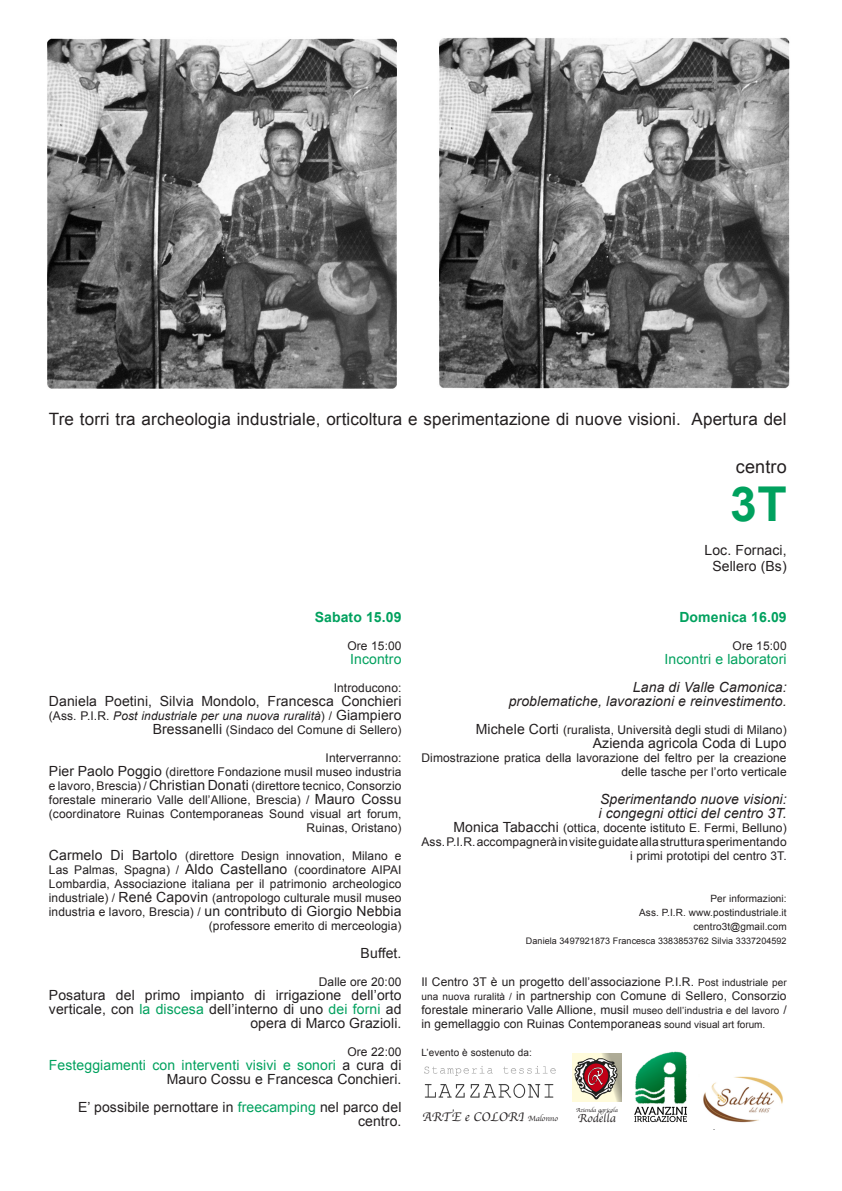
<style>
.page{position:relative;width:842px;height:1191px;background:#fff}
.page>*{position:absolute;margin:0;border:0;box-sizing:border-box;transform-origin:0 0}
.t1{font:700 48px "Arial";color:#00a15e}
.t2{font:18px "Arial";letter-spacing:.01em;color:#231f20}
.t3{font:17px "Arial";letter-spacing:.01em;color:#231f20}
.t4{font:14px/14px "Arial";letter-spacing:.01em;color:#231f20;text-align:right}
.t5{font:italic 14px "Arial";letter-spacing:.01em;color:#231f20}
.t6{font:14px/14px "Arial";letter-spacing:.01em;color:#00a15e;text-align:right}
.t7{font:700 14px "Arial";letter-spacing:.01em;color:#00a15e}
.t8{font:13px "Apple Chancery";color:#231f20}
.t9{font:12px/14px "Arial";letter-spacing:.01em;color:#231f20;text-align:right}
.t10{font:12px "Apple Chancery";color:#231f20}
.t11{font:10px "Arial";letter-spacing:.01em;color:#231f20}
.t12{font:9px "Arial";letter-spacing:.01em;color:#231f20}
.t13{font:6px "Apple Chancery";color:#231f20}
.s1{font-style:italic}
.s2{font-size:14px}
.s3{font-size:12px}
.s4{color:#00a15e}
.s5{color:#231f20}
.s6{font-size:10px}
.s7{font-size:8px}
</style>
<div class="page">
<img style="left:47px;top:37px;width:743px;height:352px">
<img style="left:573px;top:1053px;width:48px;height:48px">
<img style="left:634px;top:1051px;width:53px;height:71px">
<img style="left:424px;top:1066px;width:132px;height:32px">
<img style="left:703px;top:1076px;width:80px;height:47px">
<p class="t3" style="left:49px;top:408px;width:739px">Tre torri tra archeologia industriale, orticoltura e sperimentazione di nuove visioni. Apertura del</p>
<p class="t2" style="left:736px;top:455px;width:52px">centro</p>
<p class="t1" style="left:730px;top:472px;width:58px">3T</p>
<p class="t4" style="left:704px;top:543px;width:84px">Loc. Fornaci,</p>
<p class="t4" style="left:712px;top:559px;width:76px">Sellero (Bs)</p>
<p class="t7" style="left:315px;top:608px;width:88px">Sabato 15.09</p>
<p class="t9" style="left:347px;top:639px;width:56px">Ore 15:00</p>
<p class="t6" style="left:350px;top:652px;width:53px">Incontro</p>
<p class="t9" style="left:334px;top:681px;width:69px">Introducono:</p>
<p class="t4" style="left:49px;top:694px;width:354px">Daniela Poetini, Silvia Mondolo, Francesca Conchieri</p>
<p class="t9" style="left:49px;top:709px;width:354px">(Ass. P.I.R. <span class="s1">Post industriale per una nuova ruralità</span>) / <span class="s2">Giampiero<br>Bressanelli</span> (Sindaco del Comune di Sellero)</p>
<p class="t9" style="left:326px;top:751px;width:77px">Interverranno:</p>
<p class="t9" style="left:49px;top:765px;width:354px"><span class="s2">Pier Paolo Poggio</span> (direttore Fondazione musil museo industria e lavoro, Brescia) / <span class="s2">Christian Donati</span> (direttore tecnico, Consorzio forestale minerario Valle dell’Allione, Brescia) / <span class="s2">Mauro Cossu </span>(coordinatore Ruinas Contemporaneas Sound visual art forum, Ruinas, Oristano)</p>
<p class="t9" style="left:49px;top:849px;width:354px;text-align:justify"><span class="s2">Carmelo Di Bartolo</span> (direttore Design innovation, Milano e Las Palmas, Spagna) / <span class="s2">Aldo Castellano</span> (coordinatore AIPAI Lombardia, Associazione italiana per il patrimonio archeologico industriale) / <span class="s2">René Capovin</span> (antropologo culturale musil museo</p>
<p class="t4" style="left:49px;top:904px;width:354px"><span class="s3">industria e lavoro, Brescia) /</span> un contributo di Giorgio Nebbia</p>
<p class="t9" style="left:209px;top:919px;width:194px">(professore emerito di merceologia)</p>
<p class="t4" style="left:361px;top:946px;width:42px">Buffet.</p>
<p class="t9" style="left:319px;top:975px;width:84px">Dalle ore 20:00</p>
<p class="t4" style="left:49px;top:988px;width:354px">Posatura del primo impianto di irrigazione dell’orto verticale, con <span class="s4">la discesa</span> dell’interno di uno <span class="s4">dei forni</span> ad opera di Marco Grazioli.</p>
<p class="t9" style="left:347px;top:1045px;width:56px">Ore 22:00</p>
<p class="t6" style="left:49px;top:1058px;width:354px">Festeggiamenti con interventi visivi e sonori <span class="s5">a cura di<br>Mauro Cossu e Francesca Conchieri.</span></p>
<p class="t4" style="left:78px;top:1100px;width:325px">E’ possibile pernottare in <span class="s4">freecamping</span> nel parco del centro.</p>
<p class="t7" style="left:679px;top:608px;width:109px">Domenica 16.09</p>
<p class="t9" style="left:732px;top:639px;width:56px">Ore 15:00</p>
<p class="t6" style="left:665px;top:652px;width:124px">Incontri e laboratori</p>
<p class="t5" style="left:633px;top:678px;width:155px">Lana di Valle Camonica:</p>
<p class="t5" style="left:509px;top:692px;width:279px">problematiche, lavorazioni e reinvestimento.</p>
<p class="t9" style="left:476px;top:723px;width:312px"><span class="s2">Michele Corti</span> (ruralista, Università degli studi di Milano)</p>
<p class="t4" style="left:593px;top:736px;width:195px">Azienda agricola Coda di Lupo</p>
<p class="t9" style="left:421px;top:751px;width:367px">Dimostrazione pratica della lavorazione del feltro per la creazione delle tasche per l’orto verticale</p>
<p class="t5" style="left:600px;top:790px;width:188px">Sperimentando nuove visioni:</p>
<p class="t5" style="left:598px;top:804px;width:190px">i congegni ottici del centro 3T.</p>
<p class="t9" style="left:453px;top:821px;width:335px"><span class="s2">Monica Tabacchi</span> (ottica, docente istituto E. Fermi, Belluno)</p>
<p class="t9" style="left:421px;top:835px;width:367px">Ass. P.I.R. accompagnerà in visite guidate alla struttura sperimentando i primi prototipi del centro 3T.</p>
<p class="t11" style="left:710px;top:892px;width:78px">Per informazioni:</p>
<p class="t11" style="left:639px;top:906px;width:149px">Ass. P.I.R. www.postindustriale.it</p>
<p class="t11" style="left:693px;top:920px;width:95px">centro3t@gmail.com</p>
<p class="t12" style="left:526px;top:935px;width:262px">Daniela 3497921873 Francesca 3383853762 Silvia 3337204592</p>
<p class="t9" style="left:421px;top:975px;width:367px;text-align:justify">Il Centro 3T è un progetto dell’associazione P.I.R. <span class="s6">Post industriale per una nuova ruralità /</span> in partnership con Comune di Sellero, Consorzio forestale minerario Valle Allione, musil <span class="s6">museo dell’industria e del lavoro</span> / in gemellaggio con Ruinas Contemporaneas <span class="s6">sound visual art forum.</span></p>
<p class="t11" style="left:421px;top:1046px;width:112px">L’evento è sostenuto da:</p>
<p class="t8" style="left:422px;top:1106px;width:137px">ARTE e COLORI <span class="s7">Malonno</span></p>
<p class="t13" style="left:576px;top:1104px;width:43px">Azienda agricola</p>
<p class="t10" style="left:578px;top:1108px;width:39px">Rodella</p>
</div>
